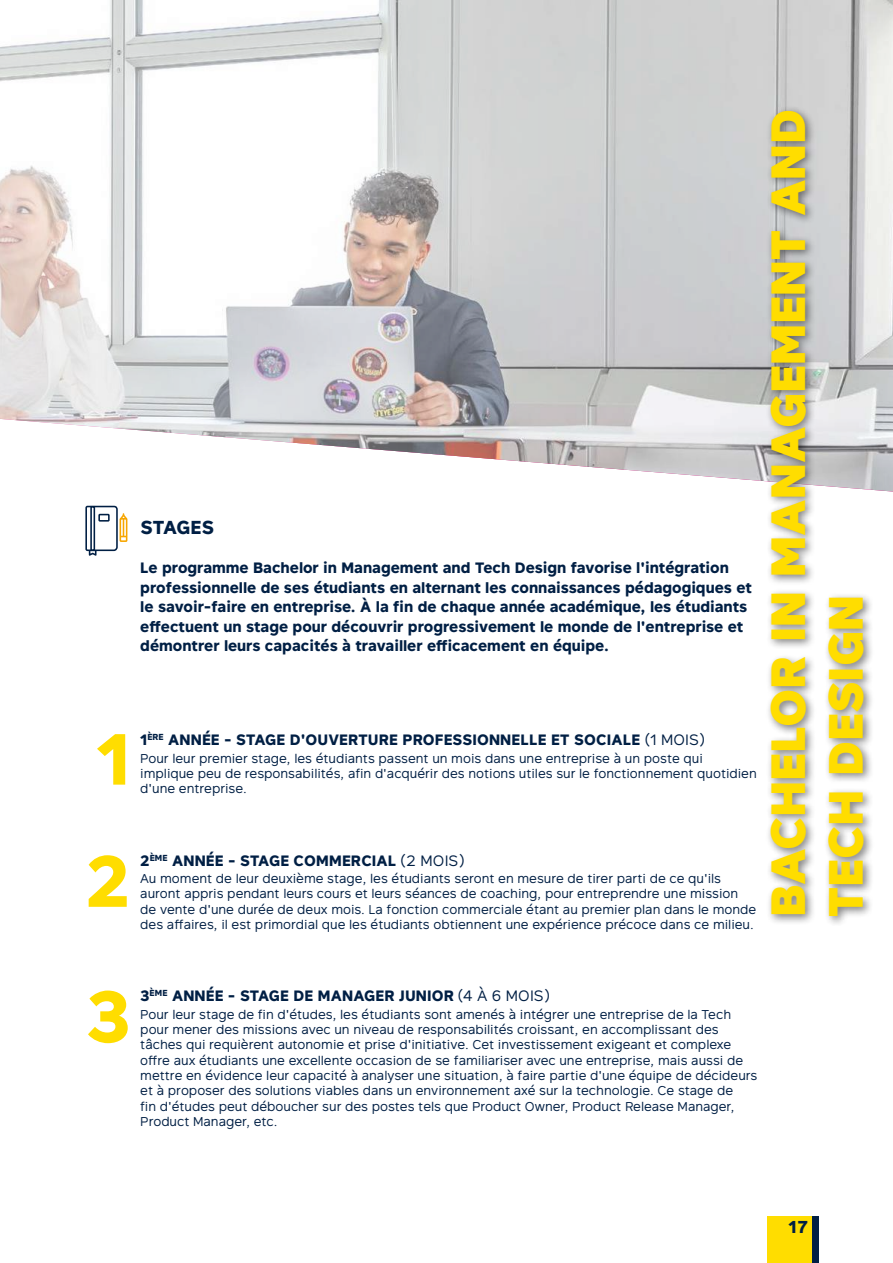
<style>
.page{position:relative;width:893px;height:1263px;background:#fff}
.page>*{position:absolute;margin:0;border:0;box-sizing:border-box;transform-origin:0 0}
.t1{font:700 72.15px/122.1px "Rutan";color:#fd0}
.t2{font:900 48px/57.6px "Rutan";color:#fd0}
.t3{font:700 18.75px "Rutan";letter-spacing:.01em;color:#001f44}
.t4{font:700 17.25px "Rutan";color:#001f44}
.t5{font:700 15px/19.5px "Rutan";color:#001f44}
.t6{font:12.75px/15.3px "Rutan";color:#001f44}
.s1{font-weight:400}
</style>
<div class="page">
<svg style="left:85px;top:505px;width:43px;height:51px"></svg>
<div style="left:812px;top:1216px;width:7px;height:47px;background:#001f44"></div>
<div style="left:767px;top:1216px;width:45px;height:47px;background:#fd0"></div>
<svg style="left:0;top:0;width:893px;height:492px"></svg>
<div style="left:765px;top:105px;width:110px;height:822px;background:#000;opacity:.5"></div>
<h3 class="t3" style="left:140px;top:512px;width:75px">STAGES</h3>
<p class="t5" style="left:140px;top:557px;width:613px">Le programme Bachelor in Management and Tech Design favorise l'intégration professionnelle de ses étudiants en alternant les connaissances pédagogiques et le savoir-faire en entreprise. À la fin de chaque année académique, les étudiants effectuent un stage pour découvrir progressivement le monde de l'entreprise et démontrer leurs capacités à travailler efficacement en équipe.</p>
<h1 class="t1" style="left:85px;top:695px;width:47px">1<br>2</h1>
<p class="t5" style="left:140px;top:730px;width:567px">1<sup>ÈRE</sup> ANNÉE - STAGE D'OUVERTURE PROFESSIONNELLE ET SOCIALE <span class="s1">(1 MOIS)</span></p>
<p class="t6" style="left:140px;top:750px;width:618px">Pour leur premier stage, les étudiants passent un mois dans une entreprise à un poste qui implique peu de responsabilités, afin d'acquérir des notions utiles sur le fonctionnement quotidien d'une entreprise.</p>
<p class="t5" style="left:140px;top:850px;width:326px">2<sup>ÈME</sup> ANNÉE - STAGE COMMERCIAL <span class="s1">(2 MOIS)</span></p>
<p class="t6" style="left:140px;top:870px;width:617px">Au moment de leur deuxième stage, les étudiants seront en mesure de tirer parti de ce qu'ils auront appris pendant leurs cours et leurs séances de coaching, pour entreprendre une mission de vente d'une durée de deux mois. La fonction commerciale étant au premier plan dans le monde des affaires, il est primordial que les étudiants obtiennent une expérience précoce dans ce milieu.</p>
<h2 class="t2" style="left:758px;top:917px;width:809px;rotate:-90deg">BACHELOR IN MANAGEMENT AND<br>TECH DESIGN</h2>
<h1 class="t1" style="left:86px;top:952px;width:46px">3</h1>
<p class="t5" style="left:140px;top:986px;width:411px">3<sup>ÈME</sup> ANNÉE - STAGE DE MANAGER JUNIOR <span class="s1">(4 À 6 MOIS)</span></p>
<p class="t6" style="left:140px;top:1006px;width:619px">Pour leur stage de fin d'études, les étudiants sont amenés à intégrer une entreprise de la Tech pour mener des missions avec un niveau de responsabilités croissant, en accomplissant des tâches qui requièrent autonomie et prise d'initiative. Cet investissement exigeant et complexe offre aux étudiants une excellente occasion de se familiariser avec une entreprise, mais aussi de mettre en évidence leur capacité à analyser une situation, à faire partie d'une équipe de décideurs et à proposer des solutions viables dans un environnement axé sur la technologie. Ce stage de<br>fin d'études peut déboucher sur des postes tels que Product Owner, Product Release Manager, Product Manager, etc.</p>
<h3 class="t4" style="left:788px;top:1212px;width:21px">17</h3>
</div>
